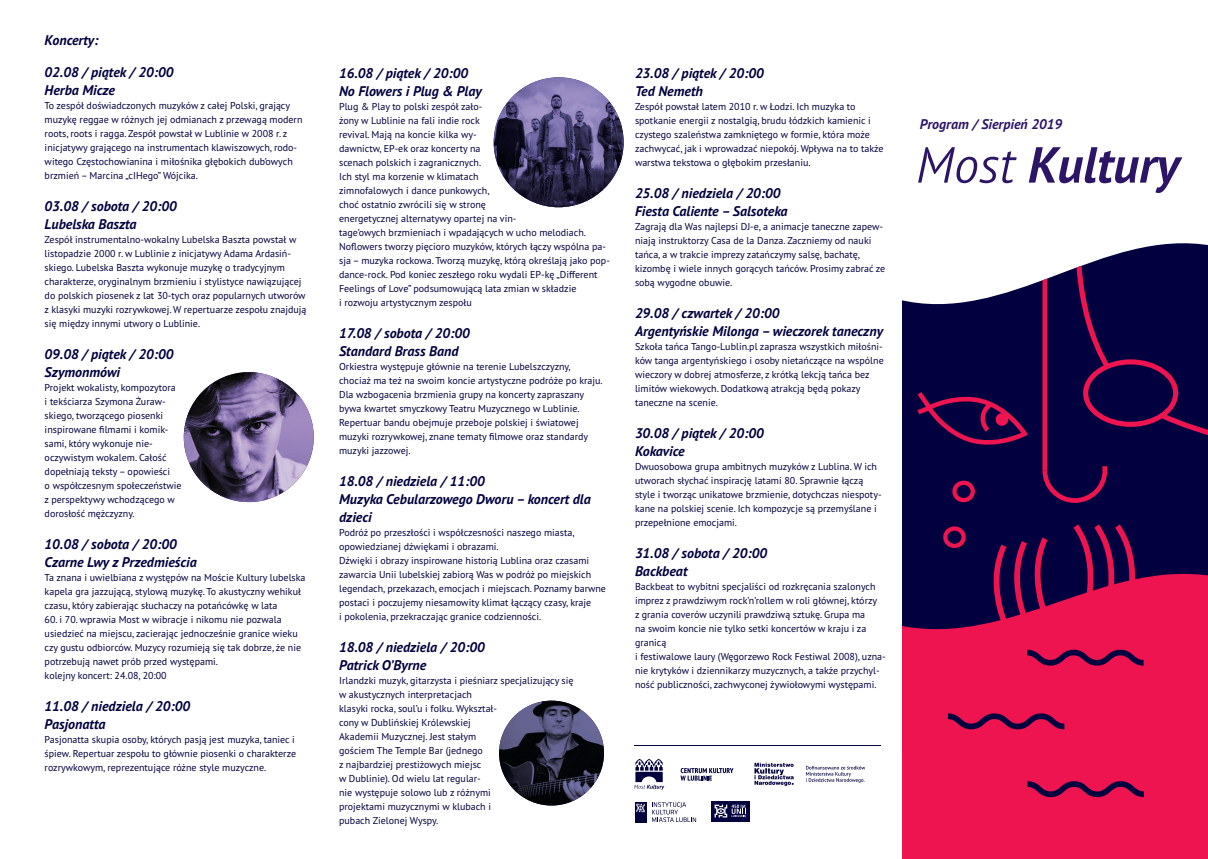
<style>
.page{position:relative;width:1208px;height:859px;background:#fff}
.page>*{position:absolute;margin:0;border:0;box-sizing:border-box;transform-origin:0 0}
.t1{font:italic 700 50.6px "PT Sans Pro";color:#2c1567}
.t2{font:italic 700 14px/18px "PT Sans Pro";color:#02003e}
.t3{font:italic 700 14px "PT Sans Pro";color:#2c1567}
.t4{font:10px/14px "PT Sans Pro";color:#02003e}
.s1{font-weight:300}
</style>
<div class="page">
<svg style="left:902px;top:243px;width:306px;height:316px;fill:#02003e"></svg>
<svg style="left:902px;top:559px;width:306px;height:300px;background:#d5114e"></svg>
<svg style="left:952px;top:481px;width:23px;height:21px"></svg>
<svg style="left:1073px;top:524px;width:70px;height:79px;background:#600845"></svg>
<svg style="left:983px;top:538px;width:65px;height:86px;background:#4d0643"></svg>
<svg style="left:917px;top:392px;width:111px;height:58px;background:#330441"></svg>
<svg style="left:943px;top:526px;width:22px;height:22px"></svg>
<svg style="left:1042px;top:266px;width:166px;height:237px;background:#170340"></svg>
<svg style="left:1027px;top:650px;width:116px;height:16px;background:#8f0b48"></svg>
<svg style="left:948px;top:713px;width:116px;height:16px;background:#8f0b48"></svg>
<svg style="left:1027px;top:781px;width:117px;height:16px;background:#8f0b48"></svg>
<img style="left:184px;top:372px;width:130px;height:130px;border-radius:65px">
<img style="left:499px;top:701px;width:105px;height:104px;border-radius:52px">
<img style="left:494px;top:77px;width:129px;height:130px;border-radius:65px">
<svg style="left:634px;top:759px;width:30px;height:31px"></svg>
<svg style="left:680px;top:768px;width:53px;height:13px"></svg>
<svg style="left:754px;top:763px;width:39px;height:23px"></svg>
<svg style="left:806px;top:766px;width:59px;height:17px"></svg>
<div style="left:711px;top:801px;width:38px;height:20px;background:#02003e"></div>
<svg style="left:714px;top:804px;width:32px;height:13px"></svg>
<svg style="left:635px;top:802px;width:11px;height:20px"></svg>
<svg style="left:636px;top:804px;width:8px;height:8px"></svg>
<svg style="left:652px;top:802px;width:44px;height:20px"></svg>
<hr style="left:634px;top:745px;width:246px;height:1px;background:#02003e">
<p class="t2" style="left:45px;top:31px;width:55px">Koncerty:</p>
<p class="t2" style="left:45px;top:63px;width:130px">02.08 / piątek / 20:00</p>
<p class="t2" style="left:45px;top:81px;width:72px">Herba Micze</p>
<p class="t4" style="left:45px;top:99px;width:259px">To zespół doświadczonych muzyków z całej Polski, grający muzykę reggae w różnych jej odmianach z przewagą modern roots, roots i ragga. Zespół powstał w Lublinie w 2008 r. z inicjatywy grającego na instrumentach klawiszowych, rodo&shy;witego Częstochowianina i miłośnika głębokich dub’owych brzmień – Marcina „cIHego” Wójcika.</p>
<p class="t2" style="left:45px;top:197px;width:134px">03.08 / sobota / 20:00</p>
<p class="t2" style="left:45px;top:215px;width:94px">Lubelska Baszta</p>
<p class="t4" style="left:45px;top:233px;width:263px">Zespół instrumentalno-wokalny Lubelska Baszta powstał w listopadzie 2000 r. w Lublinie z inicjatywy Adama Ardasiń&shy;skiego. Lubelska Baszta wykonuje muzykę o tradycyjnym charakterze, oryginalnym brzmieniu i stylistyce nawiązującej do polskich piosenek z lat 30-tych oraz popularnych utworów z klasyki muzyki rozrywkowej. W repertuarze zespołu znajdują się między innymi utwory o Lublinie.</p>
<p class="t2" style="left:45px;top:345px;width:130px">09.08 / piątek / 20:00</p>
<p class="t2" style="left:45px;top:363px;width:77px">Szymonmówi</p>
<p class="t4" style="left:45px;top:381px;width:138px">Projekt wokalisty, kompozytora<br>i tekściarza Szymona Żuraw&shy;skiego, tworzącego piosenki inspirowane filmami i komik&shy;sami, który wykonuje nie&shy;oczywistym wokalem. Całość dopełniają teksty – opowieści<br>o współczesnym społeczeństwie z perspektywy wchodzącego w dorosłość mężczyzny.</p>
<p class="t2" style="left:45px;top:535px;width:134px">10.08 / sobota / 20:00</p>
<p class="t2" style="left:45px;top:553px;width:154px">Czarne Lwy z Przedmieścia</p>
<p class="t4" style="left:45px;top:571px;width:262px">Ta znana i uwielbiana z występów na Moście Kultury lubelska kapela gra jazzującą, stylową muzykę. To akustyczny wehikuł czasu, który zabierając słuchaczy na potańcówkę w lata</p>
<p class="t4" style="left:45px;top:613px;width:258px">60. i 70. wprawia Most w wibracje i nikomu nie pozwala usiedzieć na miejscu, zacierając jednocześnie granice wieku czy gustu odbiorców. Muzycy rozumieją się tak dobrze, że nie potrzebują nawet prób przed występami.<br>kolejny koncert: 24.08, 20:00</p>
<p class="t2" style="left:45px;top:697px;width:147px">11.08 / niedziela / 20:00</p>
<p class="t2" style="left:45px;top:715px;width:62px">Pasjonatta</p>
<p class="t4" style="left:45px;top:733px;width:253px">Pasjonatta skupia osoby, których pasją jest muzyka, taniec i śpiew. Repertuar zespołu to głównie piosenki o charakterze rozrywkowym, reprezentujące różne style muzyczne.</p>
<p class="t2" style="left:339px;top:64px;width:130px">16.08 / piątek / 20:00</p>
<p class="t2" style="left:339px;top:82px;width:144px">No Flowers i Plug &amp; Play</p>
<p class="t4" style="left:339px;top:99px;width:248px">Plug &amp; Play to polski zespół zało-<br>żony w Lublinie na fali indie rock<br>revival. Mają na koncie kilka wy-<br>dawnictw, EP-ek oraz koncerty na<br>scenach polskich i zagranicznych.<br>Ich styl ma korzenie w klimatach<br>zimnofalowych i dance punkowych,<br>choć ostatnio zwrócili się w stronę<br>energetycznej alternatywy opartej na vin-<br>tage’owych brzmieniach i wpadających w ucho melodiach.</p>
<p class="t4" style="left:339px;top:239px;width:272px">Noflowers tworzy pięcioro muzyków, których łączy wspólna pa&shy;sja – muzyka rockowa. Tworzą muzykę, którą określają jako pop&shy;dance-rock. Pod koniec zeszłego roku wydali EP-kę „Different Feelings of Love” podsumowującą lata zmian w składzie</p>
<p class="t4" style="left:339px;top:295px;width:134px">i rozwoju artystycznym zespołu</p>
<p class="t2" style="left:339px;top:324px;width:132px">17.08 / sobota / 20:00</p>
<p class="t2" style="left:339px;top:342px;width:121px">Standard Brass Band</p>
<p class="t4" style="left:339px;top:359px;width:233px">Orkiestra występuje głównie na terenie Lubelszczyzny,</p>
<p class="t4" style="left:339px;top:373px;width:265px">chociaż ma też na swoim koncie artystyczne podróże po kraju.</p>
<p class="t4" style="left:339px;top:387px;width:247px">Dla wzbogacenia brzmienia grupy na koncerty zapraszany</p>
<p class="t4" style="left:339px;top:401px;width:242px">bywa kwartet smyczkowy Teatru Muzycznego w Lublinie.</p>
<p class="t4" style="left:339px;top:415px;width:241px">Repertuar bandu obejmuje przeboje polskiej i światowej</p>
<p class="t4" style="left:339px;top:429px;width:250px">muzyki rozrywkowej, znane tematy filmowe oraz standardy muzyki jazzowej.</p>
<p class="t2" style="left:339px;top:472px;width:147px">18.08 / niedziela / 11:00</p>
<p class="t2" style="left:339px;top:490px;width:253px">Muzyka Cebularzowego Dworu – koncert dla dzieci</p>
<p class="t4" style="left:339px;top:525px;width:237px">Podróż po przeszłości i współczesności naszego miasta,</p>
<p class="t4" style="left:339px;top:539px;width:268px">opowiedzianej dźwiękami i obrazami.<br>Dźwięki i obrazy inspirowane historią Lublina oraz czasami zawarcia Unii lubelskiej zabiorą Was w podróż po miejskich legendach, przekazach, emocjach i miejscach. Poznamy barwne postaci i poczujemy niesamowity klimat łączący czasy, kraje</p>
<p class="t4" style="left:339px;top:609px;width:204px">i pokolenia, przekraczając granice codzienności.</p>
<p class="t2" style="left:339px;top:638px;width:147px">18.08 / niedziela / 20:00</p>
<p class="t2" style="left:339px;top:656px;width:89px">Patrick O’Byrne</p>
<p class="t4" style="left:339px;top:673px;width:236px">Irlandzki muzyk, gitarzysta i pieśniarz specjalizujący się</p>
<p class="t4" style="left:339px;top:687px;width:134px">w akustycznych interpretacjach</p>
<p class="t4" style="left:339px;top:701px;width:159px">klasyki rocka, soul’u i folku. Wykształ&shy;cony w Dublińskiej Królewskiej Akademii Muzycznej. Jest stałym gościem The Temple Bar (jednego<br>z najbardziej prestiżowych miejsc<br>w Dublinie). Od wielu lat regular-<br>nie występuje solowo lub z różnymi projektami muzycznymi w klubach i pubach Zielonej Wyspy.</p>
<p class="t2" style="left:635px;top:64px;width:130px">23.08 / piątek / 20:00</p>
<p class="t2" style="left:635px;top:82px;width:69px">Ted Nemeth</p>
<p class="t4" style="left:635px;top:99px;width:250px">Zespół powstał latem 2010 r. w Łodzi. Ich muzyka to spotkanie energii z nostalgią, brudu łódzkich kamienic i czystego szaleństwa zamkniętego w formie, która może zachwycać, jak i wprowadzać niepokój. Wpływa na to także warstwa tekstowa o głębokim przesłaniu.</p>
<p class="t2" style="left:635px;top:184px;width:147px">25.08 / niedziela / 20:00</p>
<p class="t2" style="left:635px;top:202px;width:154px">Fiesta Caliente – Salsoteka</p>
<p class="t4" style="left:635px;top:219px;width:252px">Zagrają dla Was najlepsi DJ-e, a animacje taneczne zapew&shy;niają instruktorzy Casa de la Danza. Zaczniemy od nauki tańca, a w trakcie imprezy zatańczymy salsę, bachatę, kizombę i wiele innych gorących tańców. Prosimy zabrać ze sobą wygodne obuwie.</p>
<p class="t2" style="left:635px;top:304px;width:146px">29.08 / czwartek / 20:00</p>
<p class="t2" style="left:635px;top:322px;width:249px">Argentyńskie Milonga – wieczorek taneczny</p>
<p class="t4" style="left:635px;top:339px;width:250px">Szkoła tańca Tango-Lublin.pl zaprasza wszystkich miłośni&shy;ków tanga argentyńskiego i osoby nietańczące na wspólne wieczory w dobrej atmosferze, z krótką lekcją tańca bez limitów wiekowych. Dodatkową atrakcją będą pokazy taneczne na scenie.</p>
<p class="t2" style="left:635px;top:424px;width:130px">30.08 / piątek / 20:00</p>
<p class="t2" style="left:635px;top:442px;width:51px">Kokavice</p>
<p class="t4" style="left:635px;top:459px;width:248px">Dwuosobowa grupa ambitnych muzyków z Lublina. W ich utworach słychać inspirację latami 80. Sprawnie łączą style i tworząc unikatowe brzmienie, dotychczas niespoty&shy;kane na polskiej scenie. Ich kompozycje są przemyślane i przepełnione emocjami.</p>
<p class="t2" style="left:635px;top:544px;width:134px">31.08 / sobota / 20:00</p>
<p class="t2" style="left:635px;top:562px;width:54px">Backbeat</p>
<p class="t4" style="left:635px;top:579px;width:244px">Backbeat to wybitni specjaliści od rozkręcania szalonych imprez z prawdziwym rock’n’rollem w roli głównej, którzy z grania coverów uczynili prawdziwą sztukę. Grupa ma na swoim koncie nie tylko setki koncertów w kraju i za granicą</p>
<p class="t4" style="left:635px;top:649px;width:252px">i festiwalowe laury (Węgorzewo Rock Festiwal 2008), uzna&shy;nie krytyków i dziennikarzy muzycznych, a także przychyl&shy;ność publiczności, zachwyconej żywiołowymi występami.</p>
<p class="t3" style="left:919px;top:115px;width:144px">Program / Sierpień 2019</p>
<h1 class="t1" style="left:916px;top:132px;width:265px"><span class="s1">Most</span> Kultury</h1>
</div>
